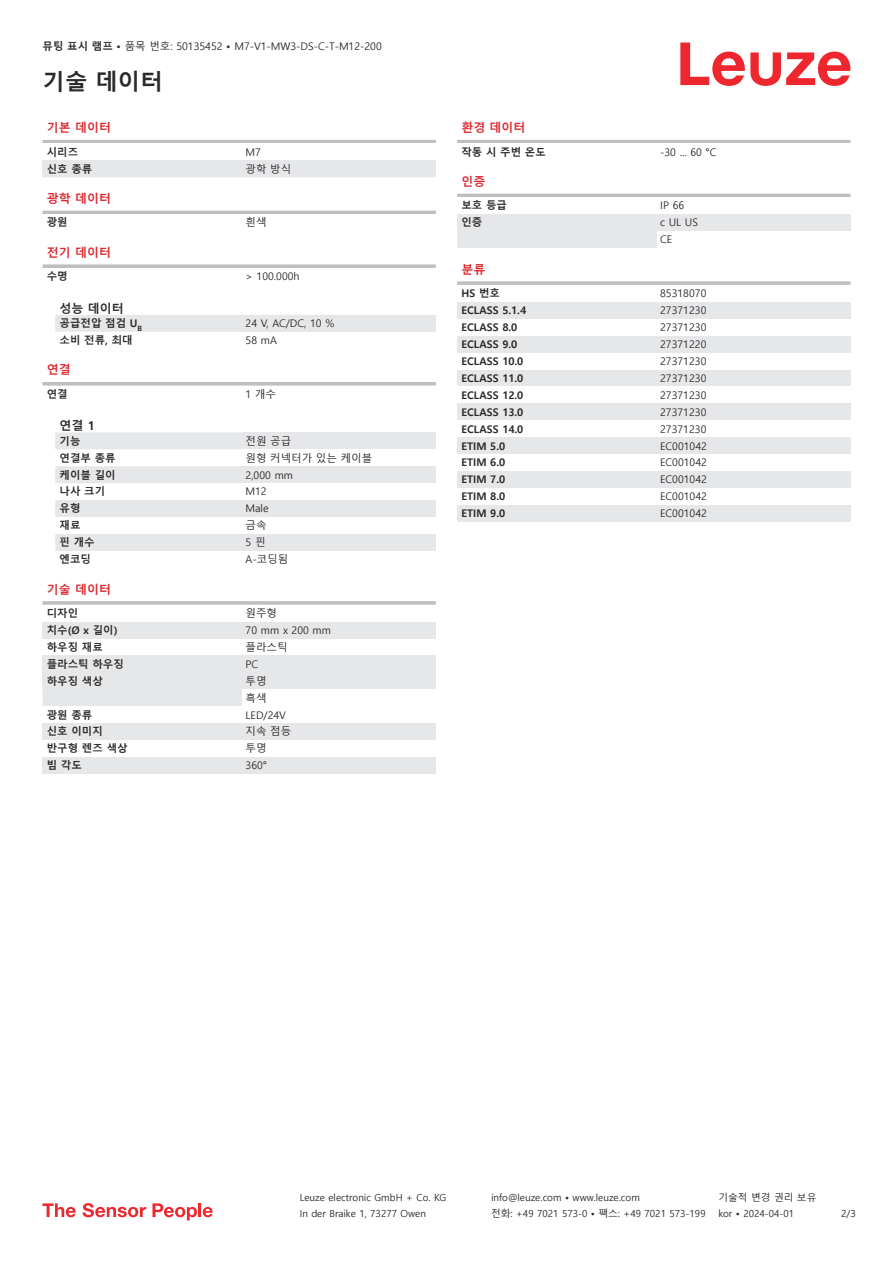
<style>
.page{position:relative;width:893px;height:1263px;background:#fff}
.page>*{position:absolute;margin:0;border:0;box-sizing:border-box;transform-origin:0 0}
.t1{font:700 22.5px "Malgun Gothic";color:#2b292a}
.t2{font:700 12px "Malgun Gothic";color:#db2a30}
.t3{font:700 12px "Malgun Gothic";color:#2b292a}
.t4{font:10.5px/17px "Malgun Gothic";color:#2b292a}
.t5{font:700 10.5px "Malgun Gothic";color:#2b292a}
.t6{font:9.75px "Malgun Gothic";color:#2b292a}
.s1{font-weight:700}
</style>
<div class="page">
<svg style="left:680px;top:43px;width:170px;height:43px"></svg>
<svg style="left:43px;top:315px;width:199px;height:391px"></svg>
<hr style="left:43px;top:140px;width:393px;height:3px;background:#bdbfc1">
<div style="left:43px;top:160px;width:199px;height:17px;background:#e6e7e9"></div>
<div style="left:242px;top:160px;width:194px;height:17px;background:#e6e7e9"></div>
<hr style="left:43px;top:211px;width:393px;height:3px;background:#bdbfc1">
<svg style="left:43px;top:264px;width:393px;height:4px;background:#c4c5c7"></svg>
<div style="left:242px;top:315px;width:194px;height:17px;background:#e6e7e9"></div>
<div style="left:43px;top:366px;width:393px;height:18px;background:#fff"></div>
<svg style="left:43px;top:382px;width:393px;height:4px;background:#c3c5c7"></svg>
<div style="left:43px;top:386px;width:199px;height:16px;background:#fff"></div>
<div style="left:242px;top:432px;width:194px;height:17px;background:#e6e7e9"></div>
<div style="left:242px;top:466px;width:194px;height:17px;background:#e6e7e9"></div>
<div style="left:242px;top:500px;width:194px;height:17px;background:#e6e7e9"></div>
<div style="left:242px;top:534px;width:194px;height:17px;background:#e6e7e9"></div>
<div style="left:43px;top:585px;width:393px;height:18px;background:#fff"></div>
<hr style="left:43px;top:601px;width:393px;height:4px;background:#c5c7c9">
<div style="left:43px;top:605px;width:199px;height:17px;background:#fff"></div>
<div style="left:43px;top:622px;width:199px;height:17px;background:#e6e7e9"></div>
<div style="left:242px;top:622px;width:194px;height:17px;background:#e6e7e9"></div>
<div style="left:43px;top:639px;width:199px;height:16px;background:#fff"></div>
<div style="left:43px;top:655px;width:199px;height:17px;background:#e6e7e9"></div>
<div style="left:242px;top:655px;width:194px;height:17px;background:#e6e7e9"></div>
<div style="left:43px;top:672px;width:199px;height:17px;background:#e6e7e9"></div>
<div style="left:242px;top:672px;width:194px;height:17px;background:#e6e7e9"></div>
<div style="left:43px;top:723px;width:199px;height:17px;background:#e6e7e9"></div>
<div style="left:242px;top:723px;width:194px;height:17px;background:#e6e7e9"></div>
<div style="left:43px;top:757px;width:199px;height:17px;background:#e6e7e9"></div>
<div style="left:242px;top:757px;width:194px;height:17px;background:#e6e7e9"></div>
<div style="left:457px;top:231px;width:200px;height:17px;background:#e6e7e9"></div>
<hr style="left:457px;top:140px;width:393px;height:3px;background:#bdbfc1">
<hr style="left:457px;top:194px;width:393px;height:3px;background:#bdbfc1">
<div style="left:457px;top:214px;width:200px;height:17px;background:#e6e7e9"></div>
<div style="left:657px;top:214px;width:193px;height:17px;background:#e6e7e9"></div>
<svg style="left:457px;top:281px;width:393px;height:4px;background:#c3c5c7"></svg>
<div style="left:457px;top:302px;width:200px;height:17px;background:#e6e7e9"></div>
<div style="left:657px;top:302px;width:193px;height:17px;background:#e6e7e9"></div>
<div style="left:457px;top:336px;width:200px;height:17px;background:#e6e7e9"></div>
<div style="left:657px;top:336px;width:193px;height:17px;background:#e6e7e9"></div>
<div style="left:457px;top:370px;width:200px;height:16px;background:#e6e7e9"></div>
<div style="left:657px;top:370px;width:193px;height:16px;background:#e6e7e9"></div>
<div style="left:457px;top:403px;width:200px;height:17px;background:#e6e7e9"></div>
<div style="left:657px;top:403px;width:193px;height:17px;background:#e6e7e9"></div>
<div style="left:457px;top:437px;width:200px;height:17px;background:#e6e7e9"></div>
<div style="left:657px;top:437px;width:193px;height:17px;background:#e6e7e9"></div>
<div style="left:457px;top:471px;width:200px;height:17px;background:#e6e7e9"></div>
<div style="left:657px;top:471px;width:193px;height:17px;background:#e6e7e9"></div>
<div style="left:457px;top:505px;width:200px;height:17px;background:#e6e7e9"></div>
<div style="left:657px;top:505px;width:193px;height:17px;background:#e6e7e9"></div>
<svg style="left:43px;top:1203px;width:33px;height:14px"></svg>
<svg style="left:83px;top:1203px;width:63px;height:14px"></svg>
<svg style="left:153px;top:1203px;width:44px;height:17px"></svg>
<hr style="left:198px;top:1203px;width:3px;height:14px;background:#ed272d">
<svg style="left:203px;top:1207px;width:10px;height:10px"></svg>
<p class="t4" style="left:43px;top:38px;width:341px"><span class="s1">뮤팅 표시 램프 •</span> 품목 번호: 50135452 <span class="s1">•</span> M7-V1-MW3-DS-C-T-M12-200</p>
<h1 class="t1" style="left:43px;top:69px;width:122px">기술 데이터</h1>
<p class="t2" style="left:47px;top:121px;width:66px">기본 데이터</p>
<p class="t5" style="left:47px;top:146px;width:33px">시리즈</p>
<p class="t4" style="left:246px;top:144px;width:17px">M7</p>
<p class="t5" style="left:47px;top:163px;width:47px">신호 종류</p>
<p class="t4" style="left:246px;top:161px;width:47px">광학 방식</p>
<p class="t2" style="left:47px;top:191px;width:66px">광학 데이터</p>
<p class="t5" style="left:47px;top:216px;width:22px">광원</p>
<p class="t4" style="left:246px;top:214px;width:22px">흰색</p>
<p class="t2" style="left:47px;top:245px;width:66px">전기 데이터</p>
<p class="t5" style="left:47px;top:270px;width:22px">수명</p>
<p class="t4" style="left:246px;top:268px;width:56px">&gt; 100.000h</p>
<p class="t3" style="left:60px;top:301px;width:66px">성능 데이터</p>
<p class="t5" style="left:60px;top:317px;width:84px">공급전압 점검 U<sub>B</sub></p>
<p class="t4" style="left:246px;top:315px;width:90px">24 V, AC/DC, 10 %</p>
<p class="t5" style="left:60px;top:334px;width:75px">소비 전류, 최대</p>
<p class="t4" style="left:246px;top:332px;width:33px">58 mA</p>
<p class="t2" style="left:47px;top:363px;width:25px">연결</p>
<p class="t5" style="left:47px;top:388px;width:22px">연결</p>
<p class="t4" style="left:246px;top:386px;width:32px">1 개수</p>
<p class="t3" style="left:60px;top:419px;width:37px">연결 1</p>
<p class="t5" style="left:60px;top:435px;width:22px">기능</p>
<p class="t4" style="left:246px;top:433px;width:47px">전원 공급</p>
<p class="t5" style="left:60px;top:451px;width:58px">연결부 종류</p>
<p class="t4" style="left:246px;top:449px;width:128px">원형 커넥터가 있는 케이블</p>
<p class="t5" style="left:60px;top:468px;width:58px">케이블 길이</p>
<p class="t4" style="left:246px;top:466px;width:49px">2,000 mm</p>
<p class="t5" style="left:60px;top:485px;width:47px">나사 크기</p>
<p class="t4" style="left:246px;top:483px;width:23px">M12</p>
<p class="t5" style="left:60px;top:502px;width:22px">유형</p>
<p class="t4" style="left:246px;top:500px;width:25px">Male</p>
<p class="t5" style="left:60px;top:519px;width:22px">재료</p>
<p class="t4" style="left:246px;top:517px;width:22px">금속</p>
<p class="t5" style="left:60px;top:536px;width:37px">핀 개수</p>
<p class="t4" style="left:246px;top:534px;width:21px">5 핀</p>
<p class="t5" style="left:60px;top:553px;width:33px">엔코딩</p>
<p class="t4" style="left:246px;top:551px;width:44px">A-코딩됨</p>
<p class="t2" style="left:47px;top:582px;width:66px">기술 데이터</p>
<p class="t5" style="left:47px;top:607px;width:33px">디자인</p>
<p class="t4" style="left:246px;top:605px;width:33px">원주형</p>
<p class="t5" style="left:47px;top:624px;width:72px">치수(Ø x 길이)</p>
<p class="t4" style="left:246px;top:622px;width:87px">70 mm x 200 mm</p>
<p class="t5" style="left:47px;top:641px;width:58px">하우징 재료</p>
<p class="t4" style="left:246px;top:639px;width:43px">플라스틱</p>
<p class="t5" style="left:47px;top:658px;width:79px">플라스틱 하우징</p>
<p class="t4" style="left:246px;top:656px;width:14px">PC</p>
<p class="t5" style="left:47px;top:675px;width:58px">하우징 색상</p>
<p class="t4" style="left:246px;top:673px;width:22px">투명 흑색</p>
<p class="t5" style="left:47px;top:708px;width:47px">광원 종류</p>
<p class="t4" style="left:246px;top:706px;width:42px">LED/24V</p>
<p class="t5" style="left:47px;top:725px;width:58px">신호 이미지</p>
<p class="t4" style="left:246px;top:723px;width:47px">지속 점등</p>
<p class="t5" style="left:47px;top:742px;width:82px">반구형 렌즈 색상</p>
<p class="t4" style="left:246px;top:740px;width:22px">투명</p>
<p class="t5" style="left:47px;top:759px;width:37px">빔 각도</p>
<p class="t4" style="left:246px;top:757px;width:23px">360°</p>
<p class="t2" style="left:461px;top:121px;width:66px">환경 데이터</p>
<p class="t5" style="left:461px;top:146px;width:86px">작동 시 주변 온도</p>
<p class="t4" style="left:660px;top:144px;width:58px">-30 ... 60 °C</p>
<p class="t2" style="left:461px;top:175px;width:25px">인증</p>
<p class="t5" style="left:461px;top:199px;width:47px">보호 등급</p>
<p class="t4" style="left:660px;top:197px;width:26px">IP 66</p>
<p class="t5" style="left:461px;top:216px;width:22px">인증</p>
<p class="t4" style="left:660px;top:214px;width:39px">c UL US<br>CE</p>
<p class="t2" style="left:461px;top:262px;width:25px">분류</p>
<p class="t5" style="left:461px;top:287px;width:40px">HS 번호</p>
<p class="t4" style="left:660px;top:285px;width:48px">85318070</p>
<p class="t5" style="left:461px;top:304px;width:66px">ECLASS 5.1.4</p>
<p class="t4" style="left:660px;top:302px;width:48px">27371230</p>
<p class="t5" style="left:461px;top:321px;width:57px">ECLASS 8.0</p>
<p class="t4" style="left:660px;top:319px;width:48px">27371230</p>
<p class="t5" style="left:461px;top:338px;width:57px">ECLASS 9.0</p>
<p class="t4" style="left:660px;top:336px;width:48px">27371220</p>
<p class="t5" style="left:461px;top:355px;width:63px">ECLASS 10.0</p>
<p class="t4" style="left:660px;top:353px;width:48px">27371230</p>
<p class="t5" style="left:461px;top:372px;width:63px">ECLASS 11.0</p>
<p class="t4" style="left:660px;top:370px;width:48px">27371230</p>
<p class="t5" style="left:461px;top:389px;width:63px">ECLASS 12.0</p>
<p class="t4" style="left:660px;top:387px;width:48px">27371230</p>
<p class="t5" style="left:461px;top:406px;width:63px">ECLASS 13.0</p>
<p class="t4" style="left:660px;top:404px;width:48px">27371230</p>
<p class="t5" style="left:461px;top:423px;width:63px">ECLASS 14.0</p>
<p class="t4" style="left:660px;top:421px;width:48px">27371230</p>
<p class="t5" style="left:461px;top:439px;width:45px">ETIM 5.0</p>
<p class="t4" style="left:660px;top:437px;width:48px">EC001042</p>
<p class="t5" style="left:461px;top:456px;width:45px">ETIM 6.0</p>
<p class="t4" style="left:660px;top:454px;width:48px">EC001042</p>
<p class="t5" style="left:461px;top:473px;width:45px">ETIM 7.0</p>
<p class="t4" style="left:660px;top:471px;width:48px">EC001042</p>
<p class="t5" style="left:461px;top:490px;width:45px">ETIM 8.0</p>
<p class="t4" style="left:660px;top:488px;width:48px">EC001042</p>
<p class="t5" style="left:461px;top:507px;width:45px">ETIM 9.0</p>
<p class="t4" style="left:660px;top:505px;width:48px">EC001042</p>
<p class="t6" style="left:300px;top:1192px;width:148px">Leuze electronic GmbH + Co. KG</p>
<p class="t6" style="left:491px;top:1192px;width:150px">info@leuze.com • www.leuze.com</p>
<p class="t6" style="left:718px;top:1192px;width:100px">기술적 변경 권리 보유</p>
<p class="t6" style="left:300px;top:1208px;width:128px">In der Braike 1, 73277 Owen</p>
<p class="t6" style="left:491px;top:1208px;width:216px">전화: +49 7021 573-0 • 팩스: +49 7021 573-199</p>
<p class="t6" style="left:718px;top:1208px;width:77px">kor • 2024-04-01</p>
<p class="t6" style="left:841px;top:1208px;width:16px">2/3</p>
</div>
